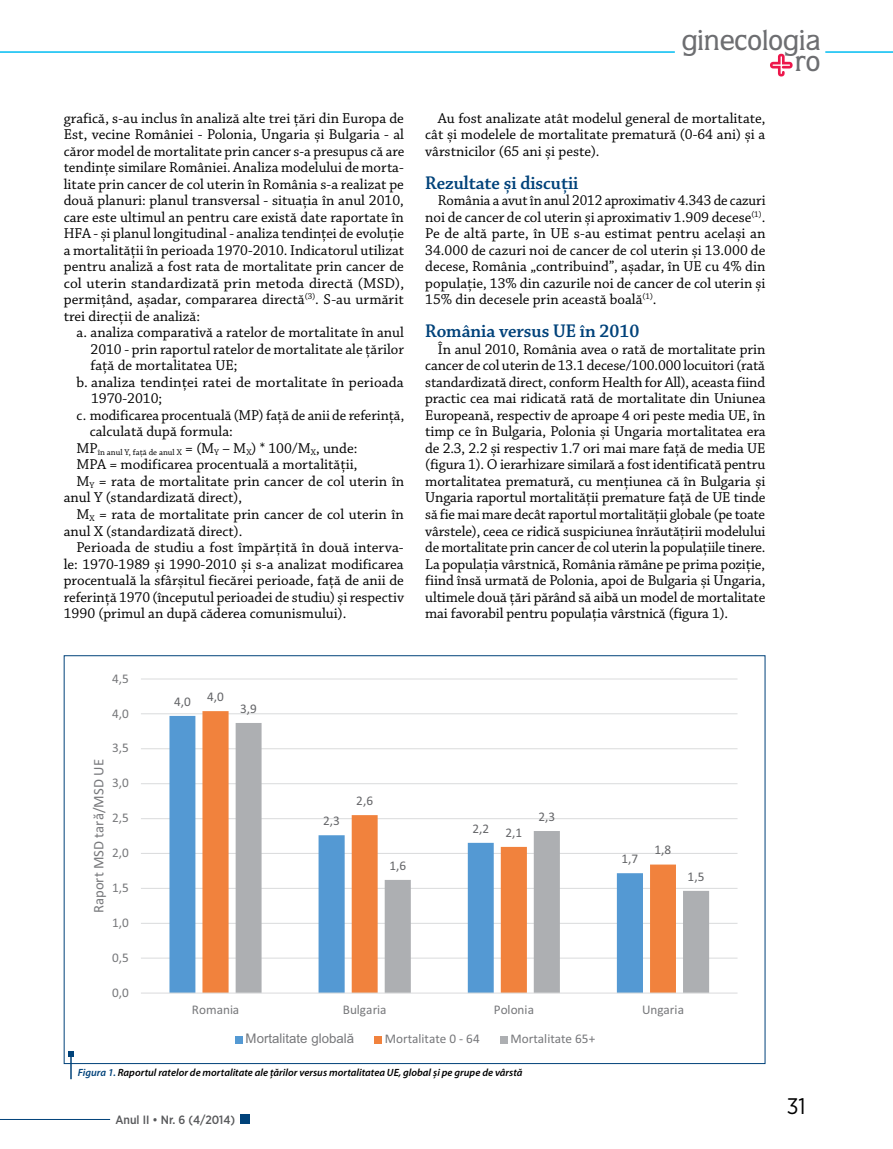
<style>
.page{position:relative;width:893px;height:1149px;background:#fff}
.page>*{position:absolute;margin:0;border:0;box-sizing:border-box;transform-origin:0 0}
.t1{font:500 29.1px "Quorum Std";color:#6d6e71}
.t2{font:22.5px "Gotham Narrow";color:#000}
.t3{font:19.5px "Chaparral Pro Semibold Subh";color:#00427a}
.t4{font:15px/16.5px "Chaparral Pro";color:#000;text-align:justify}
.t5{font:14.7px "Calibri";color:#77787b}
.t6{font:13.2px "Calibri";color:#77787b}
.t7{font:13.2px "Calibri";color:#636467}
.t8{font:13.2px "Arial";color:#77787b}
.t9{font:500 12px "Gotham Narrow";color:#58595b}
.t10{font:italic 600 10.5px "Myriad Pro";color:#000}
.t11{font:8.7px "Chaparral Pro";color:#000}
.s1{color:#00427a}
</style>
<div class="page">
<hr style="left:0;top:1118px;width:110px;height:1px;background:#00427a">
<hr style="left:0;top:51px;width:675px;height:2px;background:#00bdf2">
<hr style="left:825px;top:51px;width:68px;height:2px;background:#00bdf2">
<div style="left:240px;top:1114px;width:10px;height:9px;background:#00427a"></div>
<svg style="left:770px;top:54px;width:23px;height:22px"></svg>
<hr style="left:141px;top:957px;width:596px;height:1px;background:#dcddde">
<hr style="left:141px;top:922px;width:596px;height:1px;background:#dcddde">
<hr style="left:141px;top:887px;width:596px;height:1px;background:#dcddde">
<hr style="left:141px;top:852px;width:596px;height:1px;background:#dcddde">
<hr style="left:141px;top:817px;width:596px;height:2px;background:#dcddde">
<hr style="left:141px;top:783px;width:596px;height:1px;background:#dcddde">
<hr style="left:141px;top:748px;width:596px;height:1px;background:#dcddde">
<hr style="left:141px;top:713px;width:596px;height:1px;background:#dcddde">
<hr style="left:141px;top:678px;width:596px;height:1px;background:#dcddde">
<svg style="left:169px;top:715px;width:33px;height:277px;fill:#5499d3"></svg>
<svg style="left:202px;top:711px;width:474px;height:281px"></svg>
<svg style="left:236px;top:722px;width:473px;height:270px"></svg>
<hr style="left:141px;top:992px;width:596px;height:1px;background:#dcddde">
<div style="left:235px;top:1035px;width:8px;height:7px;background:#5499d3"></div>
<div style="left:374px;top:1035px;width:8px;height:7px;background:#f1823d"></div>
<div style="left:500px;top:1035px;width:7px;height:7px;background:#adafb2"></div>
<hr style="left:70px;top:1053px;width:2px;height:25px;background:#00427a">
<svg style="left:68px;top:1051px;width:6px;height:5px"></svg>
<p class="t4" style="left:64px;top:110px;width:342px">grafică, s-au inclus în analiză alte trei țări din Europa de Est, vecine României - Polonia, Ungaria și Bulgaria - al căror model de mortalitate prin cancer s-a presupus că are tendințe similare României. Analiza modelului de morta&shy;litate prin cancer de col uterin în România s-a realizat pe două planuri: planul transversal - situația în anul 2010, care este ultimul an pentru care există date raportate în HFA - și planul longitudinal - analiza tendinței de evoluție a mortalității în perioada 1970-2010. Indicatorul utilizat pentru analiză a fost rata de mortalitate prin cancer de col uterin standardizată prin metoda directă (MSD), permițând, așadar, compararea directă<sup>(3)</sup>. S-au urmărit trei direcții de analiză:</p>
<p class="t4" style="left:77px;top:325px;width:329px">a. analiza comparativă a ratelor de mortalitate în anul</p>
<p class="t4" style="left:91px;top:341px;width:315px">2010 - prin raportul ratelor de mortalitate ale țărilor</p>
<p class="t4" style="left:91px;top:358px;width:148px">față de mortalitatea UE;</p>
<p class="t4" style="left:77px;top:374px;width:329px">b. analiza tendinței ratei de mortalitate în perioada</p>
<p class="t4" style="left:91px;top:391px;width:73px">1970-2010;</p>
<p class="t4" style="left:77px;top:407px;width:329px">c. modificarea procentuală (MP) față de anii de referință,</p>
<p class="t4" style="left:90px;top:424px;width:145px">calculată după formula:</p>
<p class="t11" style="left:77px;top:447px;width:282px"><sup>MP</sup>în anul Y, față de anul X <sup>=</sup> <sup>(M</sup>Y <sup>–</sup> <sup>M</sup>X<sup>)</sup> <sup>*</sup> <sup>100/M</sup>X<sup>,</sup> <sup>unde:</sup></p>
<p class="t4" style="left:77px;top:457px;width:282px">MPA = modificarea procentuală a mortalității,</p>
<p class="t4" style="left:77px;top:473px;width:329px">M<sub>Y</sub> = rata de mortalitate prin cancer de col uterin în</p>
<p class="t4" style="left:64px;top:490px;width:180px">anul Y (standardizată direct),</p>
<p class="t4" style="left:77px;top:506px;width:329px">M<sub>X</sub> = rata de mortalitate prin cancer de col uterin în</p>
<p class="t4" style="left:64px;top:523px;width:180px">anul X (standardizată direct).</p>
<p class="t4" style="left:77px;top:539px;width:329px">Perioada de studiu a fost împărțită în două interva-</p>
<p class="t4" style="left:64px;top:556px;width:342px">le: 1970-1989 și 1990-2010 și s-a analizat modificarea</p>
<p class="t4" style="left:64px;top:572px;width:342px">procentuală la sfârșitul fiecărei perioade, față de anii de</p>
<p class="t4" style="left:64px;top:589px;width:342px">referință 1970 (începutul perioadei de studiu) și respectiv</p>
<p class="t4" style="left:64px;top:605px;width:284px">1990 (primul an după căderea comunismului).</p>
<h1 class="t1" style="left:681px;top:23px;width:141px">ginecologia</h1>
<h1 class="t1" style="left:794px;top:44px;width:27px">ro</h1>
<p class="t4" style="left:425px;top:110px;width:342px;text-indent:13px">Au fost analizate atât modelul general de mortalitate, cât și modelele de mortalitate prematură (0-64 ani) și a vârstnicilor (65 ani și peste).</p>
<h3 class="t3" style="left:425px;top:172px;width:155px">Rezultate și discuții</h3>
<p class="t4" style="left:425px;top:193px;width:342px;text-indent:13px">România a avut în anul 2012 aproximativ 4.343 de cazuri noi de cancer de col uterin și aproximativ 1.909 decese<sup>(1)</sup>.<br>Pe de altă parte, în UE s-au estimat pentru acelaşi an 34.000 de cazuri noi de cancer de col uterin și 13.000 de decese, România „contribuind”, așadar, în UE cu 4% din populație, 13% din cazurile noi de cancer de col uterin și 15% din decesele prin această boală<sup>(1)</sup>.</p>
<h3 class="t3" style="left:425px;top:320px;width:216px">România versus UE în 2010</h3>
<p class="t4" style="left:425px;top:341px;width:342px;text-indent:13px">În anul 2010, România avea o rată de mortalitate prin cancer de col uterin de 13.1 decese/100.000 locuitori (rată standardizată direct, conform Health for All), aceasta fiind practic cea mai ridicată rată de mortalitate din Uniunea Europeană, respectiv de aproape 4 ori peste media UE, în timp ce în Bulgaria, Polonia și Ungaria mortalitatea era de 2.3, 2.2 și respectiv 1.7 ori mai mare față de media UE (figura 1). O ierarhizare similară a fost identificată pentru mortalitatea prematură, cu mențiunea că în Bulgaria și Ungaria raportul mortalității premature față de UE tinde să fie mai mare decât raportul mortalității globale (pe toate vârstele), ceea ce ridică suspiciunea înrăutățirii modelului de mortalitate prin cancer de col uterin la populațiile tinere.<br>La populația vârstnică, România rămâne pe prima poziție, fiind însă urmată de Polonia, apoi de Bulgaria și Ungaria, ultimele două țări părând să aibă un model de mortalitate mai favorabil pentru populația vârstnică (figura 1).</p>
<p class="t6" style="left:112px;top:669px;width:18px">4,5</p>
<p class="t6" style="left:112px;top:704px;width:18px">4,0</p>
<p class="t6" style="left:112px;top:739px;width:18px">3,5</p>
<p class="t5" style="left:89px;top:912px;width:155px;rotate:-90deg">Raport MSD tară/MSD UE</p>
<p class="t6" style="left:112px;top:774px;width:18px">3,0</p>
<p class="t6" style="left:112px;top:809px;width:18px">2,5</p>
<p class="t6" style="left:112px;top:844px;width:18px">2,0</p>
<p class="t6" style="left:112px;top:879px;width:18px">1,5</p>
<p class="t6" style="left:112px;top:913px;width:18px">1,0</p>
<p class="t6" style="left:112px;top:948px;width:18px">0,5</p>
<p class="t6" style="left:112px;top:983px;width:18px">0,0</p>
<p class="t7" style="left:174px;top:692px;width:18px">4,0</p>
<p class="t7" style="left:207px;top:688px;width:18px">4,0</p>
<p class="t7" style="left:240px;top:699px;width:18px">3,9</p>
<p class="t7" style="left:323px;top:812px;width:18px">2,3</p>
<p class="t7" style="left:356px;top:791px;width:18px">2,6</p>
<p class="t7" style="left:389px;top:856px;width:18px">1,6</p>
<p class="t7" style="left:472px;top:819px;width:18px">2,2</p>
<p class="t7" style="left:505px;top:823px;width:18px">2,1</p>
<p class="t7" style="left:538px;top:807px;width:18px">2,3</p>
<p class="t7" style="left:621px;top:849px;width:18px">1,7</p>
<p class="t7" style="left:655px;top:841px;width:18px">1,8</p>
<p class="t7" style="left:688px;top:867px;width:18px">1,5</p>
<p class="t6" style="left:192px;top:1000px;width:49px">Romania</p>
<p class="t6" style="left:343px;top:1000px;width:45px">Bulgaria</p>
<p class="t6" style="left:494px;top:1000px;width:42px">Polonia</p>
<p class="t6" style="left:642px;top:1000px;width:43px">Ungaria</p>
<p class="t8" style="left:246px;top:1029px;width:110px">Mortalitate globală</p>
<p class="t6" style="left:385px;top:1030px;width:96px">Mortalitate 0 - 64</p>
<p class="t6" style="left:511px;top:1030px;width:86px">Mortalitate 65+</p>
<p class="t10" style="left:78px;top:1065px;width:446px"><span class="s1">Figura 1.</span> Raportul ratelor de mortalitate ale țărilor versus mortalitatea UE, global și pe grupe de vârstă</p>
<p class="t9" style="left:115px;top:1111px;width:121px">Anul II • Nr. 6 (4/2014)</p>
<h2 class="t2" style="left:787px;top:1091px;width:20px">31</h2>
</div>
